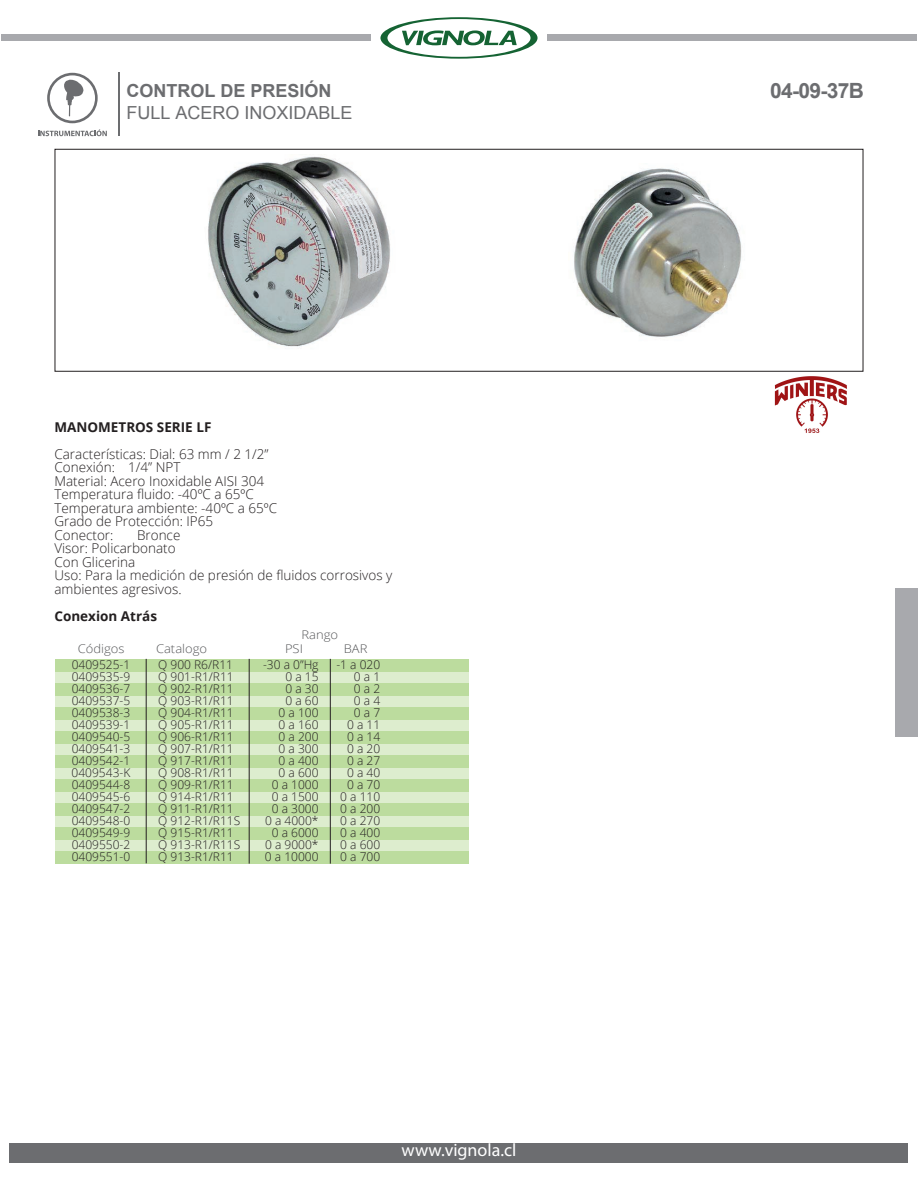
<style>
.page{position:relative;width:918px;height:1188px;background:#fff}
.page>*{position:absolute;margin:0;border:0;box-sizing:border-box;transform-origin:0 0}
.t1{font:700 21px "Arial";letter-spacing:-.03em;color:#6c6d70}
.t2{font:18px "Arial";color:#6c6d70}
.t3{font:700 18px "Arial";color:#6c6d70}
.t4{font:18px "Myriad Pro";color:#fff}
.t5{font:300 13.5px/13.5px "Open Sans";color:#231f20}
.t6{font:700 13.5px "Open Sans";color:#231f20}
.t7{font:300 12px "Open Sans";color:#231f20}
.t8{font:300 12px "Open Sans";color:#57585a;scale:1.08 1}
</style>
<div class="page">
<img style="left:208px;top:156px;width:183px;height:191px">
<img style="left:574px;top:168px;width:168px;height:169px">
<div style="left:10px;top:1143px;width:898px;height:20px;background:#6c6d70"></div>
<div style="left:55px;top:659px;width:414px;height:12px;background:#bcdc9e"></div>
<div style="left:55px;top:671px;width:414px;height:12px;background:#ddedce"></div>
<div style="left:55px;top:695px;width:414px;height:12px;background:#ddedce"></div>
<div style="left:55px;top:683px;width:414px;height:12px;background:#bcdc9e"></div>
<div style="left:55px;top:707px;width:414px;height:12px;background:#bcdc9e"></div>
<div style="left:55px;top:719px;width:414px;height:12px;background:#ddedce"></div>
<div style="left:55px;top:731px;width:414px;height:12px;background:#bcdc9e"></div>
<div style="left:55px;top:743px;width:414px;height:12px;background:#ddedce"></div>
<div style="left:55px;top:755px;width:414px;height:13px;background:#bcdc9e"></div>
<div style="left:55px;top:767px;width:414px;height:13px;background:#ddedce"></div>
<div style="left:55px;top:792px;width:414px;height:12px;background:#ddedce"></div>
<div style="left:55px;top:779px;width:414px;height:13px;background:#bcdc9e"></div>
<div style="left:55px;top:804px;width:414px;height:12px;background:#bcdc9e"></div>
<div style="left:55px;top:816px;width:414px;height:12px;background:#ddedce"></div>
<div style="left:55px;top:828px;width:414px;height:12px;background:#bcdc9e"></div>
<div style="left:55px;top:840px;width:414px;height:12px;background:#ddedce"></div>
<div style="left:55px;top:852px;width:414px;height:12px;background:#bcdc9e"></div>
<hr style="left:146px;top:659px;width:1px;height:204px;background:#231f20">
<hr style="left:249px;top:659px;width:1px;height:205px;background:#231f20">
<hr style="left:330px;top:659px;width:1px;height:205px;background:#231f20">
<img style="left:773px;top:371px;width:75px;height:62px">
<div style="left:55px;top:149px;width:808px;height:222px;border:1px solid #231f20"></div>
<div style="left:896px;top:588px;width:22px;height:149px;background:#a8a9ad"></div>
<hr style="left:118px;top:73px;width:1px;height:63px;background:#6c6d70">
<svg style="left:47px;top:73px;width:51px;height:50px"></svg>
<svg style="left:38px;top:129px;width:69px;height:7px"></svg>
<svg style="left:380px;top:17px;width:158px;height:42px"></svg>
<div style="left:2px;top:35px;width:369px;height:6px;background:#a8a9ad"></div>
<div style="left:547px;top:35px;width:369px;height:6px;background:#a8a9ad"></div>
<h2 class="t3" style="left:127px;top:79px;width:207px">CONTROL DE PRESIÓN</h2>
<h1 class="t1" style="left:770px;top:77px;width:95px">04-09-37B</h1>
<h2 class="t2" style="left:127px;top:101px;width:228px">FULL ACERO INOXIDABLE</h2>
<p class="t6" style="left:54px;top:417px;width:158px">MANOMETROS SERIE LF</p>
<p class="t5" style="left:54px;top:447px;width:224px">Características: Dial: 63 mm / 2 1/2”<br>Conexión: 1/4” NPT<br>Material: Acero Inoxidable AISI 304<br>Temperatura fluido: -40ºC a 65ºC<br>Temperatura ambiente: -40ºC a 65ºC<br>Grado de Protección: IP65<br>Conector:</p>
<p class="t5" style="left:54px;top:528px;width:339px;text-indent:83px">Bronce<br>Visor: Policarbonato<br>Con Glicerina<br>Uso: Para la medición de presión de fluidos corrosivos y ambientes agresivos.</p>
<p class="t6" style="left:54px;top:606px;width:104px">Conexion Atrás</p>
<p class="t7" style="left:72px;top:656px;width:60px">0409525-1</p>
<p class="t7" style="left:158px;top:656px;width:76px">Q 900 R6/R11</p>
<p class="t7" style="left:263px;top:656px;width:57px">-30 a 0”Hg</p>
<p class="t7" style="left:336px;top:656px;width:45px">-1 a 020</p>
<p class="t7" style="left:72px;top:668px;width:60px">0409535-9</p>
<p class="t7" style="left:158px;top:668px;width:77px">Q 901-R1/R11</p>
<p class="t7" style="left:285px;top:668px;width:35px">0 a 15</p>
<p class="t7" style="left:354px;top:668px;width:28px">0 a 1</p>
<p class="t7" style="left:72px;top:680px;width:60px">0409536-7</p>
<p class="t7" style="left:158px;top:680px;width:77px">Q 902-R1/R11</p>
<p class="t7" style="left:285px;top:680px;width:35px">0 a 30</p>
<p class="t7" style="left:354px;top:680px;width:28px">0 a 2</p>
<p class="t7" style="left:72px;top:692px;width:60px">0409537-5</p>
<p class="t7" style="left:158px;top:692px;width:77px">Q 903-R1/R11</p>
<p class="t7" style="left:285px;top:692px;width:35px">0 a 60</p>
<p class="t7" style="left:354px;top:692px;width:28px">0 a 4</p>
<p class="t7" style="left:72px;top:704px;width:60px">0409538-3</p>
<p class="t7" style="left:158px;top:704px;width:77px">Q 904-R1/R11</p>
<p class="t7" style="left:279px;top:704px;width:42px">0 a 100</p>
<p class="t7" style="left:354px;top:704px;width:28px">0 a 7</p>
<p class="t7" style="left:72px;top:716px;width:60px">0409539-1</p>
<p class="t7" style="left:158px;top:716px;width:77px">Q 905-R1/R11</p>
<p class="t7" style="left:279px;top:716px;width:42px">0 a 160</p>
<p class="t7" style="left:347px;top:716px;width:35px">0 a 11</p>
<p class="t7" style="left:72px;top:728px;width:60px">0409540-5</p>
<p class="t7" style="left:158px;top:728px;width:77px">Q 906-R1/R11</p>
<p class="t7" style="left:279px;top:728px;width:42px">0 a 200</p>
<p class="t7" style="left:347px;top:728px;width:35px">0 a 14</p>
<p class="t7" style="left:72px;top:740px;width:60px">0409541-3</p>
<p class="t7" style="left:158px;top:740px;width:77px">Q 907-R1/R11</p>
<p class="t7" style="left:279px;top:740px;width:42px">0 a 300</p>
<p class="t7" style="left:347px;top:740px;width:35px">0 a 20</p>
<p class="t7" style="left:72px;top:752px;width:60px">0409542-1</p>
<p class="t7" style="left:158px;top:752px;width:77px">Q 917-R1/R11</p>
<p class="t7" style="left:279px;top:752px;width:42px">0 a 400</p>
<p class="t7" style="left:347px;top:752px;width:35px">0 a 27</p>
<p class="t7" style="left:72px;top:764px;width:60px">0409543-K</p>
<p class="t7" style="left:158px;top:764px;width:77px">Q 908-R1/R11</p>
<p class="t7" style="left:279px;top:764px;width:42px">0 a 600</p>
<p class="t7" style="left:347px;top:764px;width:35px">0 a 40</p>
<p class="t7" style="left:72px;top:776px;width:60px">0409544-8</p>
<p class="t7" style="left:158px;top:776px;width:77px">Q 909-R1/R11</p>
<p class="t7" style="left:272px;top:776px;width:48px">0 a 1000</p>
<p class="t7" style="left:347px;top:776px;width:35px">0 a 70</p>
<p class="t7" style="left:72px;top:788px;width:60px">0409545-6</p>
<p class="t7" style="left:158px;top:788px;width:77px">Q 914-R1/R11</p>
<p class="t7" style="left:272px;top:788px;width:48px">0 a 1500</p>
<p class="t7" style="left:340px;top:788px;width:42px">0 a 110</p>
<p class="t7" style="left:72px;top:800px;width:60px">0409547-2</p>
<p class="t7" style="left:158px;top:800px;width:77px">Q 911-R1/R11</p>
<p class="t7" style="left:272px;top:800px;width:48px">0 a 3000</p>
<p class="t7" style="left:340px;top:800px;width:42px">0 a 200</p>
<p class="t7" style="left:72px;top:812px;width:60px">0409548-0</p>
<p class="t7" style="left:158px;top:812px;width:84px">Q 912-R1/R11S</p>
<p class="t7" style="left:265px;top:812px;width:55px">0 a 4000*</p>
<p class="t7" style="left:340px;top:812px;width:42px">0 a 270</p>
<p class="t7" style="left:72px;top:824px;width:60px">0409549-9</p>
<p class="t7" style="left:158px;top:824px;width:77px">Q 915-R1/R11</p>
<p class="t7" style="left:272px;top:824px;width:48px">0 a 6000</p>
<p class="t7" style="left:340px;top:824px;width:42px">0 a 400</p>
<p class="t7" style="left:72px;top:836px;width:60px">0409550-2</p>
<p class="t7" style="left:158px;top:836px;width:84px">Q 913-R1/R11S</p>
<p class="t7" style="left:265px;top:836px;width:55px">0 a 9000*</p>
<p class="t7" style="left:340px;top:836px;width:42px">0 a 600</p>
<p class="t7" style="left:72px;top:848px;width:60px">0409551-0</p>
<p class="t7" style="left:158px;top:848px;width:77px">Q 913-R1/R11</p>
<p class="t7" style="left:265px;top:848px;width:55px">0 a 10000</p>
<p class="t7" style="left:340px;top:848px;width:42px">0 a 700</p>
<p class="t8" style="left:302px;top:627px;width:35px">Rango</p>
<p class="t8" style="left:78px;top:641px;width:45px">Códigos</p>
<p class="t8" style="left:156px;top:641px;width:49px">Catalogo</p>
<p class="t8" style="left:285px;top:641px;width:18px">PSI</p>
<p class="t8" style="left:344px;top:641px;width:23px">BAR</p>
<h2 class="t4" style="left:402px;top:1139px;width:116px">www.vignola.cl</h2>
</div>
